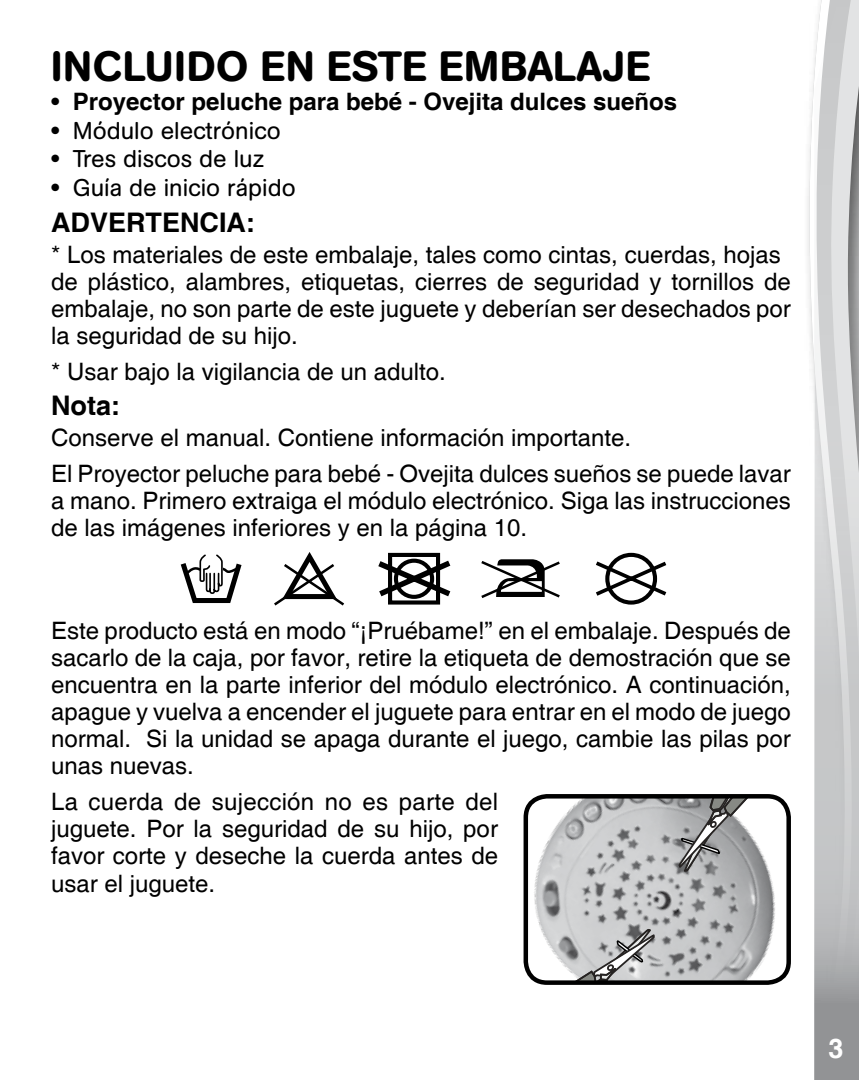
<style>
.page{position:relative;width:859px;height:1080px;background:#fff}
.page>*{position:absolute;margin:0;border:0;box-sizing:border-box;transform-origin:0 0}
.t1{font:500 42px "AG Book Rounded";letter-spacing:.02em;color:#000}
.t2{font:700 27px "Helvetica";color:#000}
.t3{font:700 27px "Helvetica";color:#fff}
.t4{font:24px/27px "Helvetica";color:#000}
.t5{font:24px "AG Book Rounded";color:#000}
.t6{font:700 24px "Helvetica";color:#000}
.s1{font-weight:400}
.s2{font-family:"Helvetica"}
.s3{font-size:33px}
</style>
<div class="page">
<svg style="left:809px;top:70px;width:5px;height:321px"></svg>
<svg style="left:814px;top:0;width:45px;height:1080px;background:#c9cacb"></svg>
<img style="left:528px;top:799px;width:258px;height:181px">
<svg style="left:677px;top:799px;width:76px;height:74px;background:#9c9d9e"></svg>
<svg style="left:565px;top:928px;width:91px;height:52px;background:#b3b4b5"></svg>
<div style="left:523px;top:794px;width:268px;height:191px;border:4px solid #000;border-radius:21px"></div>
<svg style="left:378px;top:552px;width:73px;height:53px"></svg>
<svg style="left:180px;top:554px;width:62px;height:50px"></svg>
<svg style="left:274px;top:552px;width:70px;height:54px"></svg>
<svg style="left:481px;top:559px;width:79px;height:39px"></svg>
<div style="left:605px;top:553px;width:52px;height:52px;border:4px solid #000;border-radius:50%"></div>
<svg style="left:596px;top:558px;width:71px;height:41px"></svg>
<h1 class="t1" style="left:51px;top:42px;width:601px">INCLUIDO EN ESTE EMBALAJE</h1>
<p class="t6" style="left:51px;top:87px;width:627px"><span class="s1">•</span> Proyector peluche para bebé - Ovejita dulces sueños</p>
<p class="t5" style="left:51px;top:117px;width:231px"><span class="s2">•</span> Módulo electrónico</p>
<p class="t5" style="left:51px;top:145px;width:215px"><span class="s2">•</span> Tres discos de luz</p>
<p class="t5" style="left:51px;top:174px;width:246px"><span class="s2">•</span> Guía de inicio rápido</p>
<p class="t2" style="left:51px;top:206px;width:205px">ADVERTENCIA:</p>
<p class="t4" style="left:51px;top:242px;width:741px">* Los materiales de este embalaje, tales como cintas, cuerdas, hojas de plástico, alambres, etiquetas, cierres de seguridad y tornillos de embalaje, no son parte de este juguete y deberían ser desechados por la seguridad de su hijo.</p>
<p class="t4" style="left:51px;top:358px;width:396px">* Usar bajo la vigilancia de un adulto.</p>
<p class="t2" style="left:51px;top:389px;width:70px">Nota:</p>
<p class="t4" style="left:51px;top:421px;width:741px;line-height:35.4px">Conserve el manual. Contiene información importante.<br>El Proyector peluche para bebé - Ovejita dulces sueños se puede lavar</p>
<p class="t4" style="left:51px;top:487px;width:741px">a mano. Primero extraiga el módulo electrónico. Siga las instrucciones de las imágenes inferiores y en la página 10.</p>
<p class="t4" style="left:51px;top:618px;width:741px;text-align:justify">Este producto está en modo “¡Pruébame!” en el embalaje. Después de sacarlo de la caja, por favor, retire la etiqueta de demostración que se encuentra en la parte inferior del módulo electrónico. A continuación, apague y vuelva a encender el juguete para entrar en el modo de juego normal. Si la unidad se apaga durante el juego, cambie las pilas por unas nuevas.</p>
<p class="t4" style="left:51px;top:788px;width:448px;text-align:justify">La cuerda de sujección no es parte del juguete. Por la seguridad de su hijo, por favor corte y deseche la cuerda antes de usar el juguete.</p>
<p class="t3" style="left:829px;top:1027px;width:32px"><span class="s3">3</span> 33</p>
</div>
